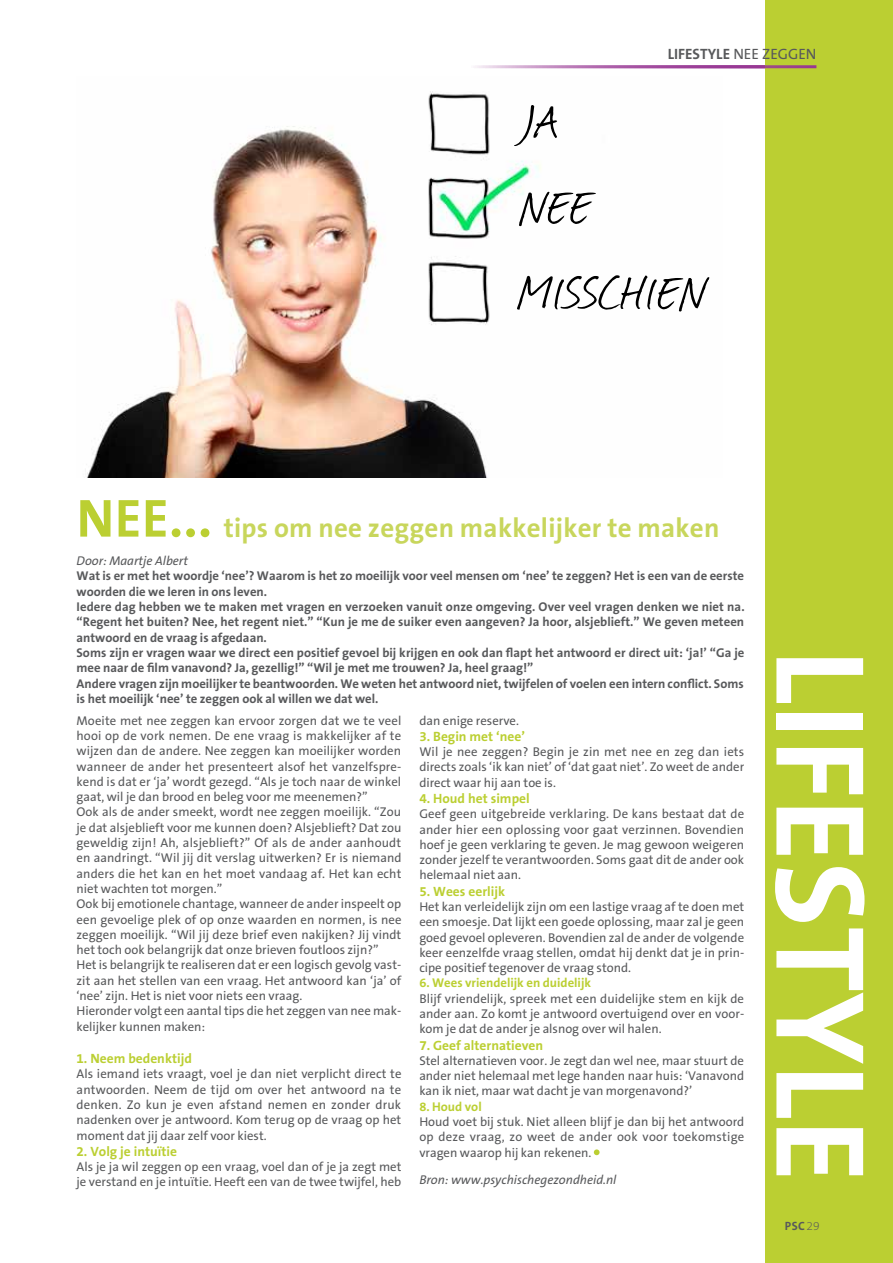
<style>
.page{position:relative;width:893px;height:1263px;background:#fff}
.page>*{position:absolute;margin:0;border:0;box-sizing:border-box;transform-origin:0 0}
.t1{font:700 128.4px "The Sans B7";color:#fff}
.t2{font:54px/85.3px "Journal";letter-spacing:.01em;color:#000}
.t3{font:700 27px "The Sans B7";letter-spacing:.01em;color:#c8d65c}
.t4{font:700 15px "The Sans B7";color:#58595b}
.t5{font:15px "The Sans B5 Plain";color:#58595b}
.t6{font:700 13.5px "The Sans B7";color:#bbcf32}
.t7{font:12.75px/15.3px "The Sans B5 Plain";color:#58595b;text-align:justify}
.t8{font:700 12.75px/15.3px "The Sans B7";color:#58595b}
.t9{font:italic 12.75px "The Sans B5 Plain";color:#58595b}
.t10{font:700 12.75px "The Sans B7";color:#bbcf32}
.t11{font:700 12px "The Sans B7";color:#58595b}
.t12{font:200 12px "The Sans B2";color:#58595b}
.s1{font-family:"The Sans B5 Plain";font-weight:400}
.s2{font-size:54px;color:#bbcf32}
</style>
<div class="page">
<div style="left:765px;top:0;width:128px;height:1263px;background:#bbcf32"></div>
<hr style="left:471px;top:65px;width:345px;height:3px;background:#983794">
<img style="left:87px;top:91px;width:454px;height:387px">
<svg style="left:594px;top:1149px;width:6px;height:6px"></svg>
<p class="t4" style="left:668px;top:46px;width:75px">lifestyle <span class="s1">nee</span></p>
<p class="t5" style="left:762px;top:46px;width:10px">zeggen</p>
<h2 class="t2" style="left:519px;top:79px;width:187px">JA<br>NEE<br>MISSCHIEN</h2>
<h3 class="t3" style="left:77px;top:513px;width:644px"><span class="s2">NEE...</span> tips om nee zeggen makkelijker te maken</h3>
<p class="t9" style="left:77px;top:554px;width:113px">Door: Maartje Albert</p>
<p class="t8" style="left:77px;top:569px;width:670px">Wat is er met het woordje ‘nee’? Waarom is het zo moeilijk voor veel mensen om ‘nee’ te zeggen? Het is een van de eerste woorden die we leren in ons leven.<br>Iedere dag hebben we te maken met vragen en verzoeken vanuit onze omgeving. Over veel vragen denken we niet na. “Regent het buiten? Nee, het regent niet.” “Kun je me de suiker even aangeven? Ja hoor, alsjeblieft.” We geven meteen antwoord en de vraag is afgedaan.<br>Soms zijn er vragen waar we direct een positief gevoel bij krijgen en ook dan flapt het antwoord er direct uit: ‘ja!’ “Ga je mee naar de film vanavond? Ja, gezellig!” “Wil je met me trouwen? Ja, heel graag!”<br>Andere vragen zijn moeilijker te beantwoorden. We weten het antwoord niet, twijfelen of voelen een intern conflict. Soms is het moeilijk ‘nee’ te zeggen ook al willen we dat wel.</p>
<p class="t7" style="left:77px;top:713px;width:327px;text-align:left">Moeite met nee zeggen kan ervoor zorgen dat we te veel hooi op de vork nemen. De ene vraag is makkelijker af te wijzen dan de andere. Nee zeggen kan moeilijker worden wanneer de ander het presenteert alsof het vanzelfspre&shy;kend is dat er ‘ja’ wordt gezegd. “Als je toch naar de winkel gaat, wil je dan brood en beleg voor me meenemen?”<br>Ook als de ander smeekt, wordt nee zeggen moeilijk. “Zou je dat alsjeblieft voor me kunnen doen? Alsjeblieft? Dat zou geweldig zijn! Ah, alsjeblieft?” Of als de ander aanhoudt en aandringt. “Wil jij dit verslag uitwerken? Er is niemand anders die het kan en het moet vandaag af. Het kan echt niet wachten tot morgen.”<br>Ook bij emotionele chantage, wanneer de ander inspeelt op een gevoelige plek of op onze waarden en normen, is nee zeggen moeilijk. “Wil jij deze brief even nakijken? Jij vindt het toch ook belangrijk dat onze brieven foutloos zijn?” Het is belangrijk te realiseren dat er een logisch gevolg vast&shy;zit aan het stellen van een vraag. Het antwoord kan ‘ja’ of ‘nee’ zijn. Het is niet voor niets een vraag.<br>Hieronder volgt een aantal tips die het zeggen van nee mak&shy;kelijker kunnen maken:</p>
<p class="t6" style="left:77px;top:1051px;width:117px">1. Neem bedenktijd</p>
<p class="t7" style="left:77px;top:1067px;width:327px">Als iemand iets vraagt, voel je dan niet verplicht direct te antwoorden. Neem de tijd om over het antwoord na te denken. Zo kun je even afstand nemen en zonder druk nadenken over je antwoord. Kom terug op de vraag op het moment dat jij daar zelf voor kiest.</p>
<p class="t6" style="left:77px;top:1144px;width:102px">2. Volg je intuïtie</p>
<p class="t7" style="left:77px;top:1159px;width:326px">Als je ja wil zeggen op een vraag, voel dan of je ja zegt met je verstand en je intuïtie. Heeft een van de twee twijfel, heb</p>
<p class="t7" style="left:419px;top:713px;width:101px">dan enige reserve.</p>
<p class="t6" style="left:419px;top:729px;width:107px">3. Begin met ‘nee’</p>
<p class="t7" style="left:419px;top:745px;width:326px">Wil je nee zeggen? Begin je zin met nee en zeg dan iets directs zoals ‘ik kan niet’ of ‘dat gaat niet’. Zo weet de ander direct waar hij aan toe is.</p>
<p class="t6" style="left:419px;top:791px;width:112px">4. Houd het simpel</p>
<p class="t7" style="left:419px;top:807px;width:326px">Geef geen uitgebreide verklaring. De kans bestaat dat de ander hier een oplossing voor gaat verzinnen. Bovendien hoef je geen verklaring te geven. Je mag gewoon weigeren zonder jezelf te verantwoorden. Soms gaat dit de ander ook helemaal niet aan.</p>
<p class="t6" style="left:419px;top:884px;width:87px">5. Wees eerlijk</p>
<p class="t7" style="left:419px;top:899px;width:327px">Het kan verleidelijk zijn om een lastige vraag af te doen met een smoesje. Dat lijkt een goede oplossing, maar zal je geen goed gevoel opleveren. Bovendien zal de ander de volgende keer eenzelfde vraag stellen, omdat hij denkt dat je in prin&shy;cipe positief tegenover de vraag stond.</p>
<p class="t10" style="left:419px;top:976px;width:173px">6. Wees vriendelijk en duidelijk</p>
<p class="t7" style="left:419px;top:991px;width:326px">Blijf vriendelijk, spreek met een duidelijke stem en kijk de ander aan. Zo komt je antwoord overtuigend over en voor&shy;kom je dat de ander je alsnog over wil halen.</p>
<p class="t6" style="left:419px;top:1038px;width:125px">7. Geef alternatieven</p>
<p class="t7" style="left:419px;top:1053px;width:326px">Stel alternatieven voor. Je zegt dan wel nee, maar stuurt de ander niet helemaal met lege handen naar huis: ‘Vanavond kan ik niet, maar wat dacht je van morgenavond?’</p>
<p class="t10" style="left:419px;top:1100px;width:64px">8. Houd vol</p>
<p class="t7" style="left:419px;top:1114px;width:327px">Houd voet bij stuk. Niet alleen blijf je dan bij het antwoord op deze vraag, zo weet de ander ook voor toekomstige vragen waarop hij kan rekenen.</p>
<p class="t9" style="left:419px;top:1173px;width:199px">Bron: www.psychischegezondheid.nl</p>
<h1 class="t1" style="left:887px;top:649px;width:519px;rotate:90deg">lifestyle</h1>
<p class="t11" style="left:785px;top:1220px;width:8px">PSC</p>
<p class="t12" style="left:806px;top:1220px;width:15px">29</p>
</div>
